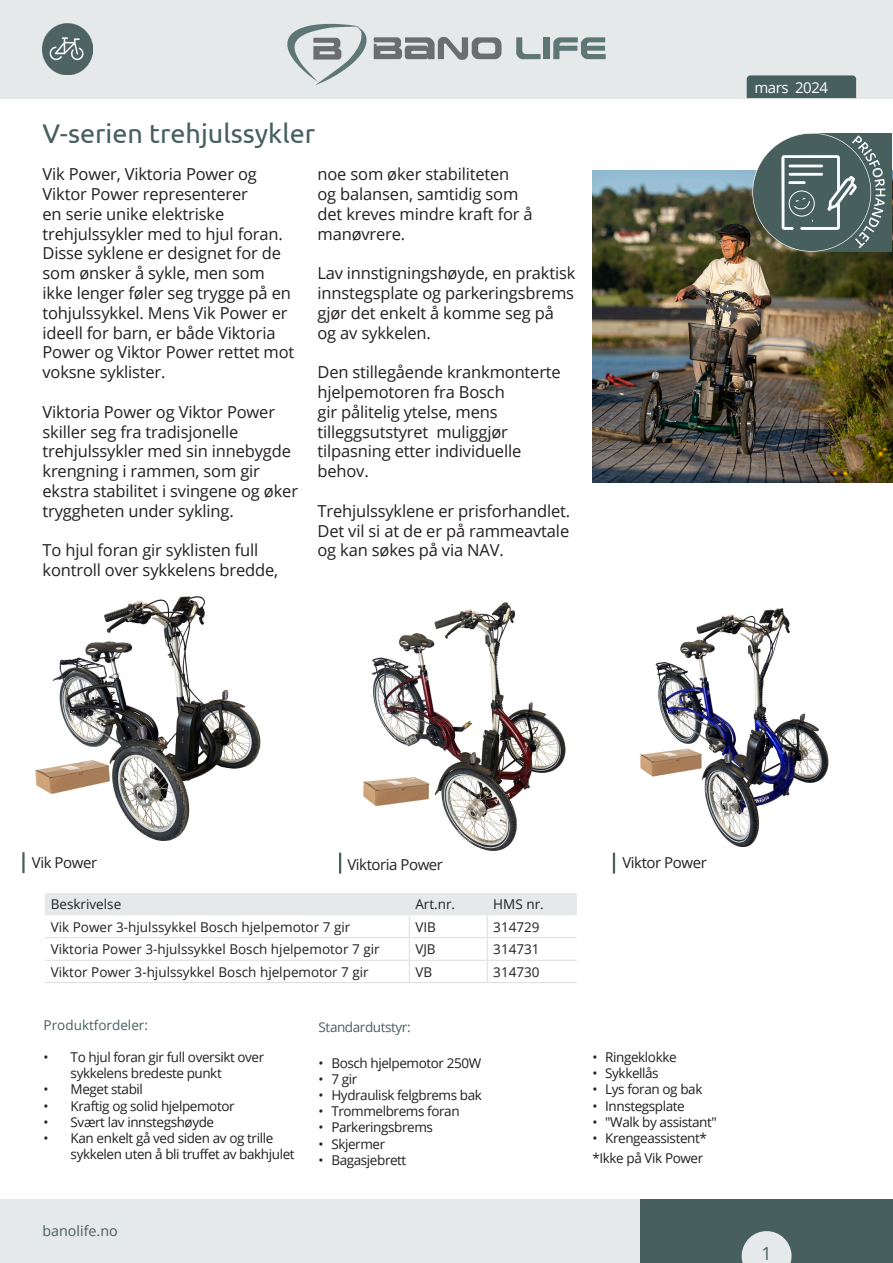
<style>
.page{position:relative;width:893px;height:1263px;background:#fff}
.page>*{position:absolute;margin:0;border:0;box-sizing:border-box;transform-origin:0 0}
.t1{font:31.35px "Myriad Pro";color:#6c6d70;scale:.96 1}
.t2{font:27px "Ubuntu";color:#47605e}
.t3{font:18px "Open Sans";color:#47605e}
.t4{font:16.5px/19.8px "Open Sans";letter-spacing:-.01em;color:#231f20}
.t5{font:15px "Open Sans";letter-spacing:-.03em;color:#231f20}
.t6{font:15px "Open Sans";letter-spacing:-.03em;color:#fff}
.t7{font:14.25px "Open Sans";color:#47605e}
.t8{font:13.5px/16.2px "Open Sans";letter-spacing:-.03em;color:#231f20}
.t9{font:13.5px "Open Sans";color:#231f20}
.t10{font:13.5px "Open Sans";color:#47605e}
.t11{font:13.5px "Open Sans";letter-spacing:-.03em;color:#47605e}
</style>
<div class="page">
<img style="left:592px;top:170px;width:301px;height:313px">
<div style="left:0;top:0;width:893px;height:98px;background:#e6e9ea"></div>
<div style="left:747px;top:75px;width:109px;height:23px;background:#47605e"></div>
<img style="left:43px;top:24px;width:50px;height:50px">
<div style="left:0;top:1199px;width:640px;height:64px;background:#e6e9ea"></div>
<div style="left:640px;top:1199px;width:253px;height:64px;background:#47605e"></div>
<svg style="left:374px;top:37px;width:127px;height:23px"></svg>
<svg style="left:516px;top:37px;width:25px;height:22px"></svg>
<div style="left:544px;top:37px;width:6px;height:22px;background:#5e7775"></div>
<svg style="left:553px;top:37px;width:53px;height:22px"></svg>
<svg style="left:287px;top:24px;width:80px;height:61px"></svg>
<img style="left:35px;top:597px;width:226px;height:244px">
<hr style="left:339px;top:853px;width:2px;height:21px;background:#47605e">
<hr style="left:22px;top:852px;width:3px;height:21px;background:#47605e">
<div style="left:813px;top:133px;width:79px;height:119px;background:#47605e"></div>
<svg style="left:752px;top:133px;width:133px;height:119px"></svg>
<hr style="left:613px;top:853px;width:2px;height:21px;background:#47605e">
<svg style="left:742px;top:1231px;width:49px;height:32px;background:#cbd2d3"></svg>
<img style="left:363px;top:603px;width:203px;height:247px">
<img style="left:640px;top:609px;width:189px;height:237px">
<hr style="left:45px;top:982px;width:364px;height:1px;background:#dcdddf">
<hr style="left:409px;top:982px;width:78px;height:1px;background:#dcdddf">
<hr style="left:487px;top:982px;width:90px;height:1px;background:#dcdddf">
<svg style="left:45px;top:893px;width:532px;height:89px"></svg>
<p class="t2" style="left:43px;top:117px;width:274px">V-serien trehjulssykler</p>
<h1 class="t1" style="left:372px;top:29px;width:9px">i</h1>
<p class="t4" style="left:43px;top:164px;width:253px">Vik Power, Viktoria Power og<br>Viktor Power representerer<br>en serie unike elektriske trehjulssykler med to hjul foran.<br>Disse syklene er designet for de som ønsker å sykle, men som ikke lenger føler seg trygge på en tohjulssykkel. Mens Vik Power er ideell for barn, er både Viktoria<br>Power og Viktor Power rettet mot voksne syklister.</p>
<p class="t4" style="left:43px;top:401px;width:257px">Viktoria Power og Viktor Power skiller seg fra tradisjonelle trehjulssykler med sin innebygde krengning i rammen, som gir ekstra stabilitet i svingene og øker tryggheten under sykling.</p>
<p class="t4" style="left:43px;top:540px;width:237px">To hjul foran gir syklisten full kontroll over sykkelens bredde,</p>
<p class="t4" style="left:317px;top:164px;width:217px">noe som øker stabiliteten<br>og balansen, samtidig som det kreves mindre kraft for å manøvrere.</p>
<p class="t4" style="left:317px;top:263px;width:259px">Lav innstigningshøyde, en praktisk innstegsplate og parkeringsbrems gjør det enkelt å komme seg på og av sykkelen.</p>
<p class="t4" style="left:317px;top:362px;width:245px">Den stillegående krankmonterte hjelpemotoren fra Bosch<br>gir pålitelig ytelse, mens tilleggsutstyret muliggjør tilpasning etter individuelle behov.</p>
<p class="t4" style="left:317px;top:500px;width:254px;text-align:justify">Trehjulssyklene er prisforhandlet.<br>Det vil si at de er på rammeavtale og kan søkes på via NAV.</p>
<p class="t6" style="left:754px;top:77px;width:75px">mars 2024</p>
<p class="t5" style="left:32px;top:852px;width:67px">Vik Power</p>
<p class="t5" style="left:347px;top:855px;width:97px">Viktoria Power</p>
<p class="t9" style="left:51px;top:895px;width:72px">Beskrivelse</p>
<p class="t8" style="left:415px;top:896px;width:41px">Art.nr.</p>
<p class="t8" style="left:493px;top:896px;width:52px">HMS nr.</p>
<p class="t9" style="left:51px;top:917px;width:301px">Vik Power 3-hjulssykkel Bosch hjelpemotor 7 gir</p>
<p class="t8" style="left:415px;top:918px;width:22px">VIB</p>
<p class="t8" style="left:493px;top:918px;width:48px">314729</p>
<p class="t9" style="left:51px;top:940px;width:330px">Viktoria Power 3-hjulssykkel Bosch hjelpemotor 7 gir</p>
<p class="t8" style="left:415px;top:941px;width:22px">VJB</p>
<p class="t8" style="left:493px;top:941px;width:48px">314731</p>
<p class="t9" style="left:51px;top:962px;width:319px">Viktor Power 3-hjulssykkel Bosch hjelpemotor 7 gir</p>
<p class="t8" style="left:415px;top:963px;width:18px">VB</p>
<p class="t8" style="left:493px;top:963px;width:48px">314730</p>
<p class="t10" style="left:44px;top:1015px;width:106px">Produktfordeler:</p>
<p class="t8" style="left:71px;top:1049px;width:195px;text-indent:-27px">• To hjul foran gir full oversikt over sykkelens bredeste punkt</p>
<p class="t8" style="left:44px;top:1081px;width:101px">• Meget stabil</p>
<p class="t8" style="left:44px;top:1097px;width:192px">• Kraftig og solid hjelpemotor</p>
<p class="t8" style="left:44px;top:1113px;width:172px">• Svært lav innstegshøyde</p>
<p class="t8" style="left:71px;top:1130px;width:226px;text-indent:-27px">• Kan enkelt gå ved siden av og trille sykkelen uten å bli truffet av bakhjulet</p>
<p class="t7" style="left:43px;top:1221px;width:77px">banolife.no</p>
<p class="t11" style="left:319px;top:1017px;width:94px">Standardutstyr:</p>
<p class="t8" style="left:319px;top:1054px;width:164px">• Bosch hjelpemotor 250W</p>
<p class="t8" style="left:319px;top:1070px;width:40px">• 7 gir</p>
<p class="t8" style="left:319px;top:1087px;width:165px">• Hydraulisk felgbrems bak</p>
<p class="t8" style="left:319px;top:1103px;width:142px">• Trommelbrems foran</p>
<p class="t8" style="left:319px;top:1119px;width:116px">• Parkeringsbrems</p>
<p class="t8" style="left:319px;top:1135px;width:68px">• Skjermer</p>
<p class="t8" style="left:319px;top:1151px;width:89px">• Bagasjebrett</p>
<p class="t5" style="left:622px;top:853px;width:86px">Viktor Power</p>
<p class="t8" style="left:592px;top:1048px;width:86px">• Ringeklokke</p>
<p class="t8" style="left:592px;top:1065px;width:68px">• Sykkellås</p>
<p class="t8" style="left:592px;top:1081px;width:111px">• Lys foran og bak</p>
<p class="t8" style="left:592px;top:1097px;width:94px">• Innstegsplate</p>
<p class="t8" style="left:592px;top:1113px;width:126px">• "Walk by assistant"</p>
<p class="t8" style="left:592px;top:1129px;width:116px">• Krengeassistent*</p>
<p class="t8" style="left:592px;top:1149px;width:112px">*Ikke på Vik Power</p>
<p class="t3" style="left:761px;top:1241px;width:12px">1</p>
</div>
